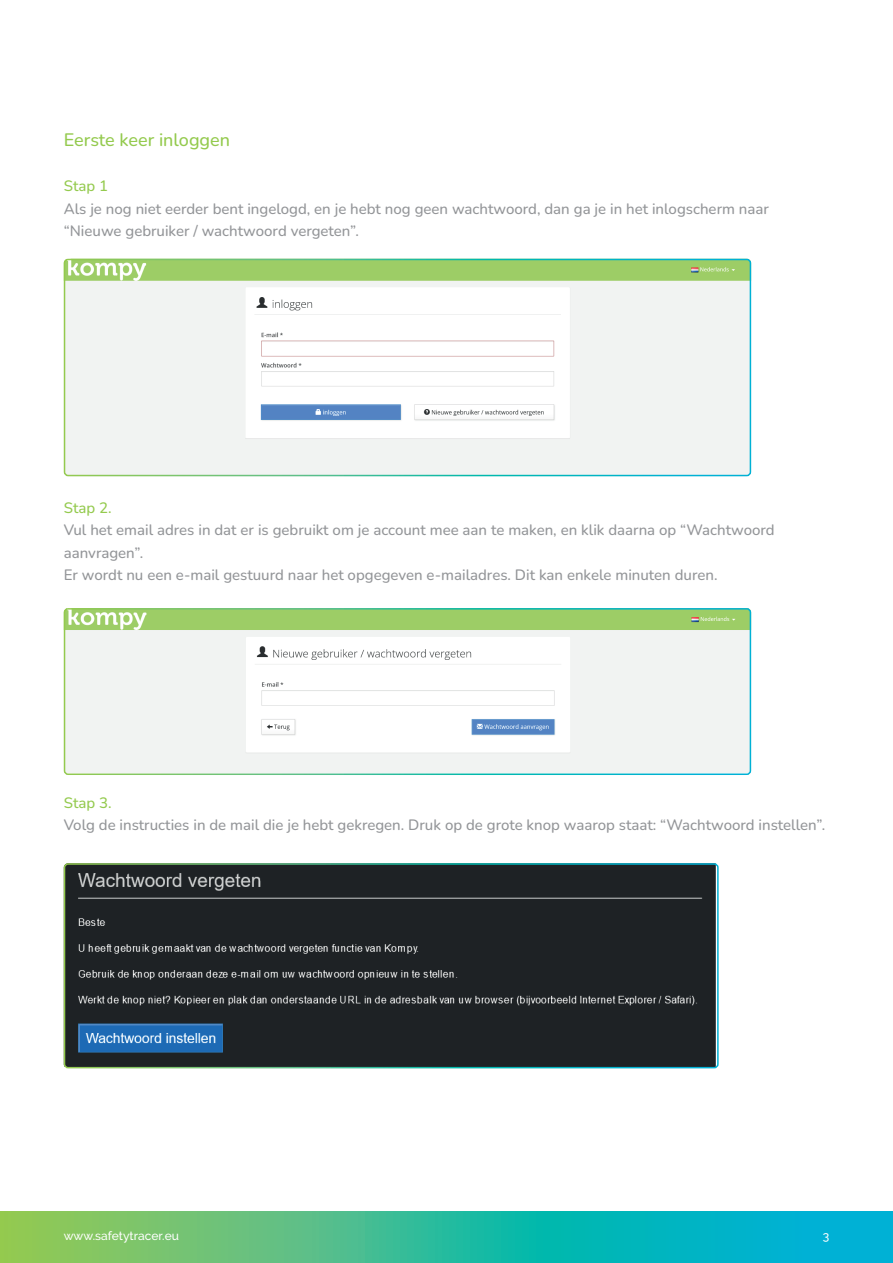
<style>
.page{position:relative;width:893px;height:1263px;background:#fff}
.page>*{position:absolute;margin:0;border:0;box-sizing:border-box;transform-origin:0 0}
.t1{font:200 18px "Nunito";color:#94ca4e}
.t2{font:200 15px/22.5px "Nunito";color:#939598}
.t3{font:200 15px "Nunito";color:#94ca4e}
.t4{font:500 12px "Raleway";color:#fff}
</style>
<div class="page">
<svg style="left:0;top:1212px;width:893px;height:51px;background:#36bb9b"></svg>
<img style="left:64px;top:259px;width:687px;height:217px">
<div style="left:64px;top:259px;width:687px;height:217px;border:2px solid #fff;border-radius:4px"></div>
<img style="left:64px;top:863px;width:652px;height:204px">
<div style="left:64px;top:863px;width:655px;height:205px;border:2px solid #fff;border-radius:4px"></div>
<img style="left:64px;top:608px;width:687px;height:164px">
<div style="left:64px;top:608px;width:687px;height:167px;border:2px solid #fff;border-radius:4px"></div>
<p class="t1" style="left:64px;top:127px;width:168px">Eerste keer inloggen</p>
<p class="t3" style="left:64px;top:175px;width:46px">Stap 1</p>
<p class="t2" style="left:64px;top:197px;width:707px">Als je nog niet eerder bent ingelogd, en je hebt nog geen wachtwoord, dan ga je in het inlogscherm naar “Nieuwe gebruiker / wachtwoord vergeten”.</p>
<p class="t3" style="left:64px;top:497px;width:49px">Stap 2.</p>
<p class="t2" style="left:64px;top:518px;width:712px">Vul het email adres in dat er is gebruikt om je account mee aan te maken, en klik daarna op “Wachtwoord aanvragen”.<br>Er wordt nu een e-mail gestuurd naar het opgegeven e-mailadres. Dit kan enkele minuten duren.</p>
<p class="t3" style="left:64px;top:792px;width:49px">Stap 3.</p>
<p class="t2" style="left:64px;top:813px;width:763px">Volg de instructies in de mail die je hebt gekregen. Druk op de grote knop waarop staat: “Wachtwoord instellen”.</p>
<p class="t4" style="left:64px;top:1229px;width:117px">www.safetytracer.eu</p>
<p class="t4" style="left:823px;top:1229px;width:8px">3</p>
</div>
